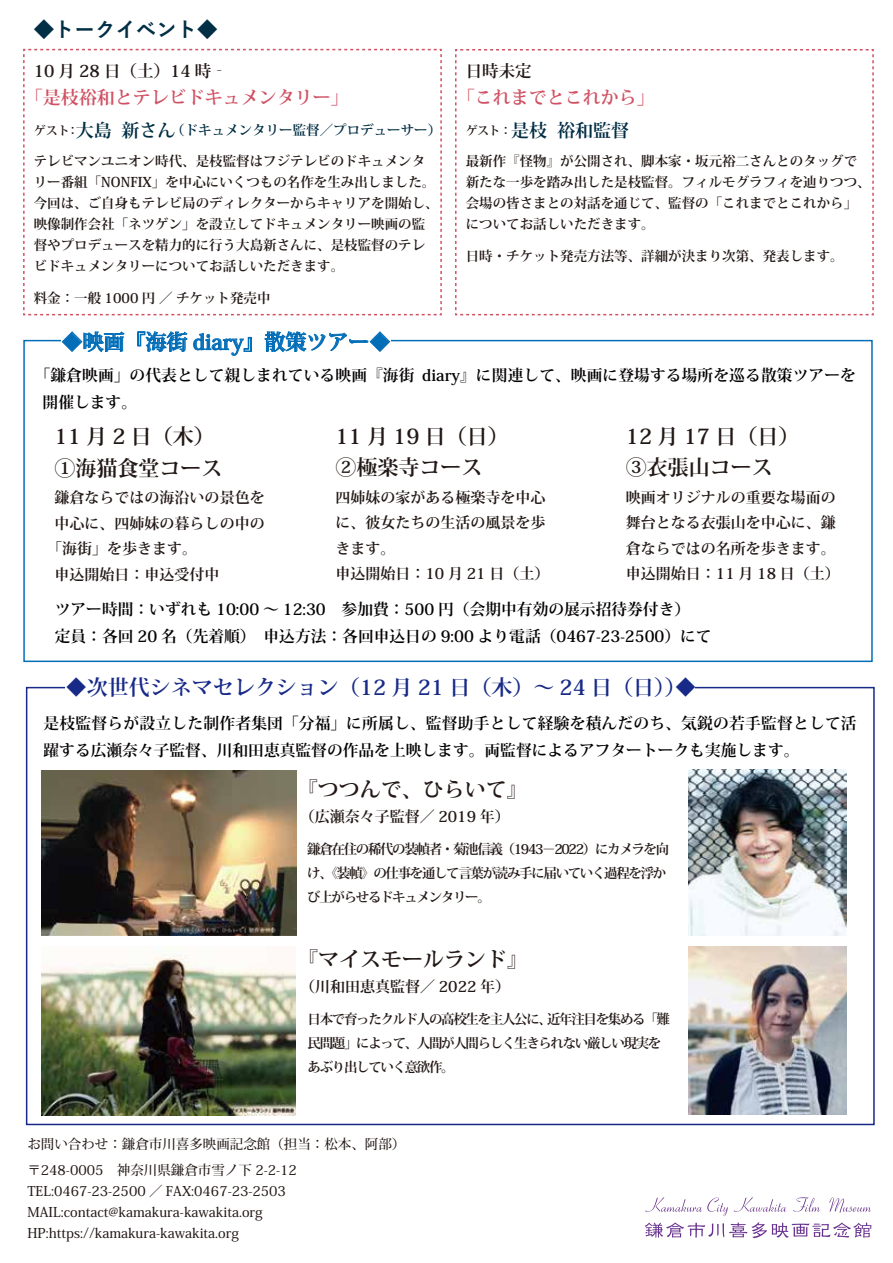
<style>
.page{position:relative;width:893px;height:1263px;background:#fff}
.page>*{position:absolute;margin:0;border:0;box-sizing:border-box;transform-origin:0 0}
.t1{font:700 21px/31.5px "Koz Min Pro";color:#221815}
.t2{font:700 21px "Koz Min Pro";color:#172a88}
.t3{font:700 21px "Koz Min Pro";color:#036eb8}
.t4{font:700 20.4px "Yu Gothic";color:#002e45}
.t5{font:700 18px/33px "Koz Min Pro";color:#d05163}
.t6{font:700 16.5px "Koz Min Pro";color:#221815}
.t7{font:700 15.75px/27px "Koz Min Pro";color:#040000}
.t8{font:700 15px/25.5px "Koz Min Pro";color:#221815}
.t9{font:700 13.5px/21px "Koz Min Pro";color:#221815}
.t10{font:500 13.5px/21px "Koz Min Pro";color:#221815}
.t11{font:700 13.5px/24px "Koz Min Pro";letter-spacing:-.1em;color:#221815}
.t12{font:700 13.5px "Koz Min Pro";color:#002d43}
.s1{font-size:12px;color:#221815}
.s2{font-size:18px}
.s3{color:#002d43}
</style>
<div class="page">
<svg style="left:645px;top:1222px;width:226px;height:16px"></svg>
<svg style="left:645px;top:1197px;width:83px;height:19px"></svg>
<svg style="left:734px;top:1197px;width:52px;height:15px"></svg>
<svg style="left:793px;top:1197px;width:27px;height:15px"></svg>
<svg style="left:829px;top:1197px;width:42px;height:16px"></svg>
<img style="left:42px;top:946px;width:254px;height:169px">
<svg style="left:23px;top:48px;width:419px;height:268px"></svg>
<svg style="left:455px;top:49px;width:419px;height:267px"></svg>
<img style="left:42px;top:771px;width:254px;height:165px">
<img style="left:689px;top:769px;width:157px;height:167px">
<img style="left:688px;top:947px;width:159px;height:167px">
<div style="left:23px;top:340px;width:850px;height:322px;border:2px solid #036eb8"></div>
<div style="left:61px;top:330px;width:329px;height:30px;background:#fff"></div>
<svg style="left:62px;top:331px;width:62px;height:21px"></svg>
<svg style="left:137px;top:331px;width:115px;height:25px"></svg>
<svg style="left:264px;top:331px;width:126px;height:21px"></svg>
<h2 class="t4" style="left:34px;top:18px;width:185px">◆トークイベント◆</h2>
<p class="t6" style="left:34px;top:59px;width:196px">10 月 28 日（土）14 時‐</p>
<h3 class="t5" style="left:25px;top:80px;width:325px">「是枝裕和とテレビドキュメンタリー」</h3>
<p class="t12" style="left:34px;top:121px;width:409px"><span class="s1">ゲスト：</span><span class="s2">大島 新さん</span>（ドキュメンタリー監督／プロデューサー）</p>
<p class="t9" style="left:34px;top:150px;width:406px">テレビマンユニオン時代、是枝監督はフジテレビのドキュメンタリー番組「NONFIX」を中心にいくつもの名作を生み出しました。今回は、ご自身もテレビ局のディレクターからキャリアを開始し、映像制作会社「ネツゲン」を設立してドキュメンタリー映画の監督やプロデュースを精力的に行う大島新さんに、是枝監督のテレビドキュメンタリーについてお話しいただきます。</p>
<p class="t9" style="left:34px;top:287px;width:238px">料金：一般 1000 円 ／ チケット発売中</p>
<p class="t6" style="left:466px;top:59px;width:67px">日時未定</p>
<h3 class="t5" style="left:466px;top:80px;width:190px;text-indent:-9px">「これまでとこれから」<span class="s1">ゲスト：</span><span class="s3">是枝 裕和監督</span></h3>
<p class="t9" style="left:466px;top:150px;width:406px">最新作『怪物』が公開され、脚本家・坂元裕二さんとのタッグで新たな一歩を踏み出した是枝監督。フィルモグラフィを辿りつつ、会場の皆さまとの対話を通じて、監督の「これまでとこれから」についてお話しいただきます。</p>
<p class="t9" style="left:466px;top:245px;width:379px">日時・チケット発売方法等、詳細が決まり次第、発表します。</p>
<h1 class="t3" style="left:62px;top:327px;width:330px">◆映画『海街 diary』散策ツアー◆</h1>
<p class="t7" style="left:43px;top:361px;width:815px;text-indent:-8px">「鎌倉映画」の代表として親しまれている映画『海街 diary』に関連して、映画に登場する場所を巡る散策ツアーを開催します。</p>
<h1 class="t1" style="left:55px;top:420px;width:169px">11 月 2 日（木）<br>①海猫食堂コース</h1>
<p class="t8" style="left:55px;top:484px;width:211px">鎌倉ならではの海沿いの景色を</p>
<p class="t8" style="left:55px;top:510px;width:211px">中心に、四姉妹の暮らしの中の</p>
<p class="t8" style="left:47px;top:535px;width:151px">「海街」を歩きます。</p>
<p class="t8" style="left:55px;top:561px;width:166px">申込開始日：申込受付中</p>
<h1 class="t1" style="left:335px;top:419px;width:175px">11 月 19 日（日）<br>②極楽寺コース</h1>
<p class="t8" style="left:335px;top:484px;width:215px">四姉妹の家がある極楽寺を中心に、彼女たちの生活の風景を歩きます。<br>申込開始日：10 月 21 日（土）</p>
<h1 class="t1" style="left:626px;top:419px;width:175px">12 月 17 日（日）<br>③衣張山コース</h1>
<p class="t8" style="left:626px;top:484px;width:215px">映画オリジナルの重要な場面の舞台となる衣張山を中心に、鎌倉ならではの名所を歩きます。申込開始日：11 月 18 日（土）</p>
<p class="t7" style="left:55px;top:594px;width:658px">ツアー時間：いずれも 10:00 ～ 12:30　参加費：500 円（会期中有効の展示招待券付き）<br>定員：各回 20 名（先着順）　申込方法：各回申込日の 9:00 より電話（0467-23-2500）にて</p>
<h1 class="t2" style="left:66px;top:671px;width:632px">◆次世代シネマセレクション（12 月 21 日（木）～ 24 日（日））◆</h1>
<p class="t7" style="left:43px;top:709px;width:815px">是枝監督らが設立した制作者集団「分福」に所属し、監督助手として経験を積んだのち、気鋭の若手監督として活躍する広瀬奈々子監督、川和田恵真監督の作品を上映します。両監督によるアフタートークも実施します。</p>
<h1 class="t1" style="left:297px;top:773px;width:232px">『つつんで、ひらいて』</h1>
<p class="t8" style="left:300px;top:803px;width:212px">（広瀬奈々子監督／ 2019 年）</p>
<p class="t11" style="left:307px;top:836px;width:364px">鎌倉在住の稀代の装幀者・菊池信義（1943－2022）にカメラを向け、《装幀》の仕事を通して言葉が読み手に届いていく過程を浮かび上がらせるドキュメンタリー。</p>
<h1 class="t1" style="left:297px;top:943px;width:232px">『マイスモールランド』</h1>
<p class="t8" style="left:300px;top:973px;width:212px">（川和田恵真監督／ 2022 年）</p>
<p class="t11" style="left:308px;top:1006px;width:364px">日本で育ったクルド人の高校生を主人公に、近年注目を集める「難民問題」によって、人間が人間らしく生きられない厳しい現実をあぶり出していく意欲作。</p>
<p class="t10" style="left:27px;top:1131px;width:379px;line-height:25.5px">お問い合わせ：鎌倉市川喜多映画記念館（担当：松本、阿部）〒248-0005　神奈川県鎌倉市雪ノ下 2-2-12</p>
<p class="t10" style="left:27px;top:1180px;width:260px">TEL:0467-23-2500 ／ FAX:0467-23-2503<br>MAIL:contact@kamakura-kawakita.org<br>HP:https://kamakura-kawakita.org</p>
</div>
